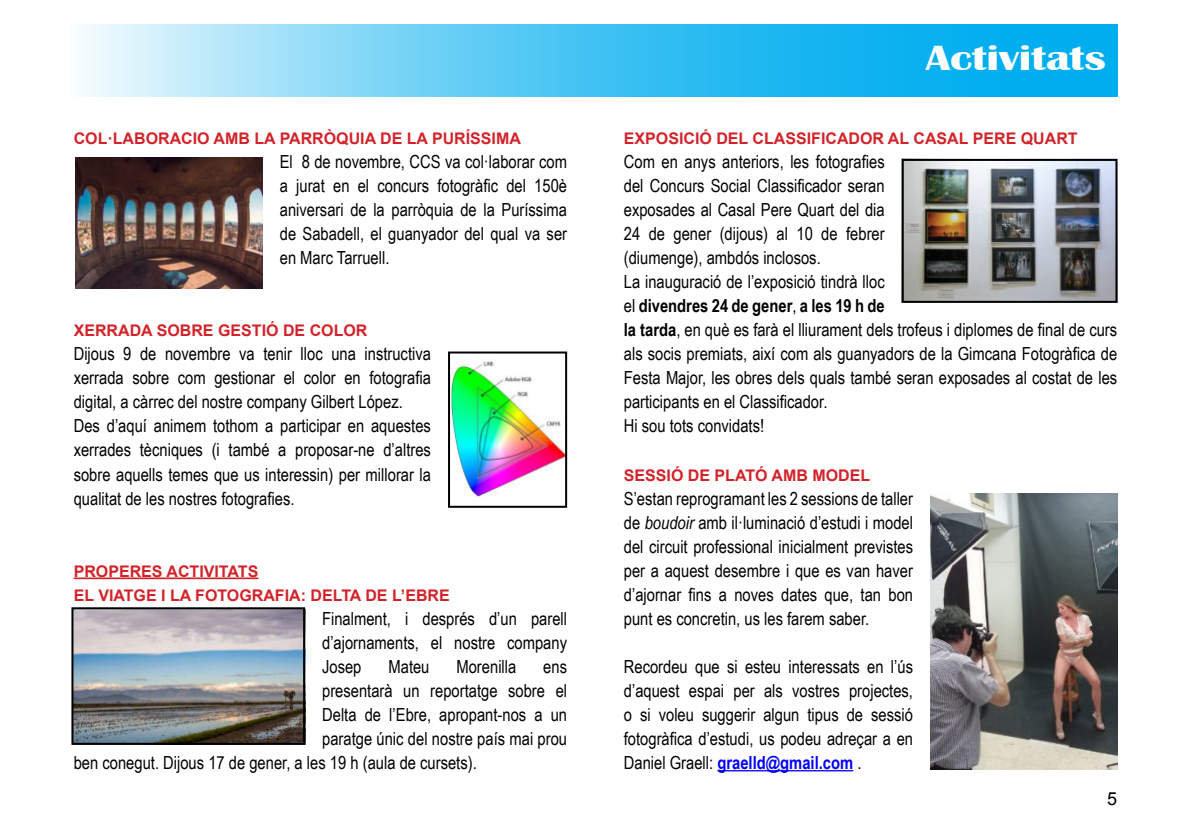
<style>
.page{position:relative;width:1191px;height:840px;background:#fff}
.page>*{position:absolute;margin:0;border:0;box-sizing:border-box;transform-origin:0 0}
.t1{font:700 36px "Britannic";color:#fff;scale:1.25 1}
.t2{font:18px/24px "Arial Narrow";color:#000;text-align:justify}
.t3{font:18px "Arial";color:#000}
.t4{font:700 16px/24px "Arial";color:#d2232a}
.s1{font-weight:700}
.s2{font-style:italic}
.s3{font-weight:700;color:#00f}
</style>
<div class="page">
<svg style="left:85px;top:24px;width:1032px;height:72px;background:#53c8f3"></svg>
<hr style="left:74px;top:577px;width:184px;height:2px;background:#d2232a">
<hr style="left:717px;top:769px;width:136px;height:2px;background:#00f">
<img style="left:904px;top:162px;width:210px;height:138px">
<div style="left:901px;top:159px;width:216px;height:144px;border:2px solid #000"></div>
<img style="left:74px;top:610px;width:228px;height:131px">
<div style="left:71px;top:607px;width:234px;height:137px;border:2px solid #000"></div>
<img style="left:76px;top:157px;width:187px;height:131px">
<img style="left:451px;top:359px;width:113px;height:139px">
<div style="left:448px;top:351px;width:119px;height:156px;border:2px solid #000"></div>
<img style="left:930px;top:493px;width:187px;height:275px">
<p class="t4" style="left:74px;top:128px;width:449px">COL·LABORACIO AMB LA PARRÒQUIA DE LA PURÍSSIMA</p>
<p class="t2" style="left:280px;top:149px;width:289px">El 8 de novembre, CCS va col·laborar com a jurat en el concurs fotogràfic del 150è aniversari de la parròquia de la Puríssima de Sabadell, el guanyador del qual va ser en Marc Tarruell.</p>
<p class="t4" style="left:74px;top:320px;width:295px">XERRADA SOBRE GESTIÓ DE COLOR</p>
<p class="t2" style="left:74px;top:341px;width:359px;text-align:left">Dijous 9 de novembre va tenir lloc una instructiva xerrada sobre com gestionar el color en fotografia digital, a càrrec del nostre company Gilbert López.<br>Des d’aquí animem tothom a participar en aquestes xerrades tècniques (i també a proposar-ne d’altres sobre aquells temes que us interessin) per millorar la qualitat de les nostres fotografies.</p>
<p class="t4" style="left:74px;top:560px;width:378px">PROPERES ACTIVITATS<br>EL VIATGE I LA FOTOGRAFIA: DELTA DE L’EBRE</p>
<p class="t2" style="left:322px;top:605px;width:246px">Finalment, i després d’un parell d’ajornaments, el nostre company Josep</p>
<p class="t2" style="left:388px;top:655px;width:43px">Mateu</p>
<p class="t2" style="left:456px;top:655px;width:61px">Morenilla</p>
<p class="t2" style="left:543px;top:655px;width:25px">ens</p>
<p class="t2" style="left:322px;top:679px;width:246px">presentarà un reportatge sobre el</p>
<p class="t2" style="left:322px;top:701px;width:246px">Delta de l’Ebre, apropant-nos a un</p>
<p class="t2" style="left:322px;top:725px;width:246px">paratge únic del nostre país mai prou</p>
<p class="t2" style="left:74px;top:749px;width:404px">ben conegut. Dijous 17 de gener, a les 19 h (aula de cursets).</p>
<h1 class="t1" style="left:925px;top:37px;width:146px">Activitats</h1>
<p class="t4" style="left:624px;top:128px;width:455px">EXPOSICIÓ DEL CLASSIFICADOR AL CASAL PERE QUART</p>
<p class="t2" style="left:624px;top:149px;width:495px;text-align:left">Com en anys anteriors, les fotografies<br>del Concurs Social Classificador seran<br>exposades al Casal Pere Quart del dia<br>24 de gener (dijous) al 10 de febrer<br>(diumenge), ambdós inclosos.<br>La inauguració de l’exposició tindrà lloc<br>el <span class="s1">divendres 24 de gener</span>, <span class="s1">a les 19 h de<br>la tarda</span>, en què es farà el lliurament dels trofeus i diplomes de final de curs als socis premiats, així com als guanyadors de la Gimcana Fotogràfica de Festa Major, les obres dels quals també seran exposades al costat de les participants en el Classificador.<br>Hi sou tots convidats!</p>
<p class="t4" style="left:624px;top:464px;width:248px">SESSIÓ DE PLATÓ AMB MODEL</p>
<p class="t2" style="left:624px;top:485px;width:291px">S’estan reprogramant les 2 sessions de taller de <span class="s2">boudoir</span> amb il·luminació d’estudi i model del circuit professional inicialment previstes per a aquest desembre i que es van haver d’ajornar fins a noves dates que, tan bon punt es concretin, us les farem saber.</p>
<p class="t2" style="left:624px;top:653px;width:291px">Recordeu que si esteu interessats en l’ús d’aquest espai per als vostres projectes, o si voleu suggerir algun tipus de sessió fotogràfica d’estudi, us podeu adreçar a en Daniel Graell: <span class="s3">graelld@gmail.com</span> .</p>
<p class="t3" style="left:1107px;top:791px;width:12px">5</p>
</div>
